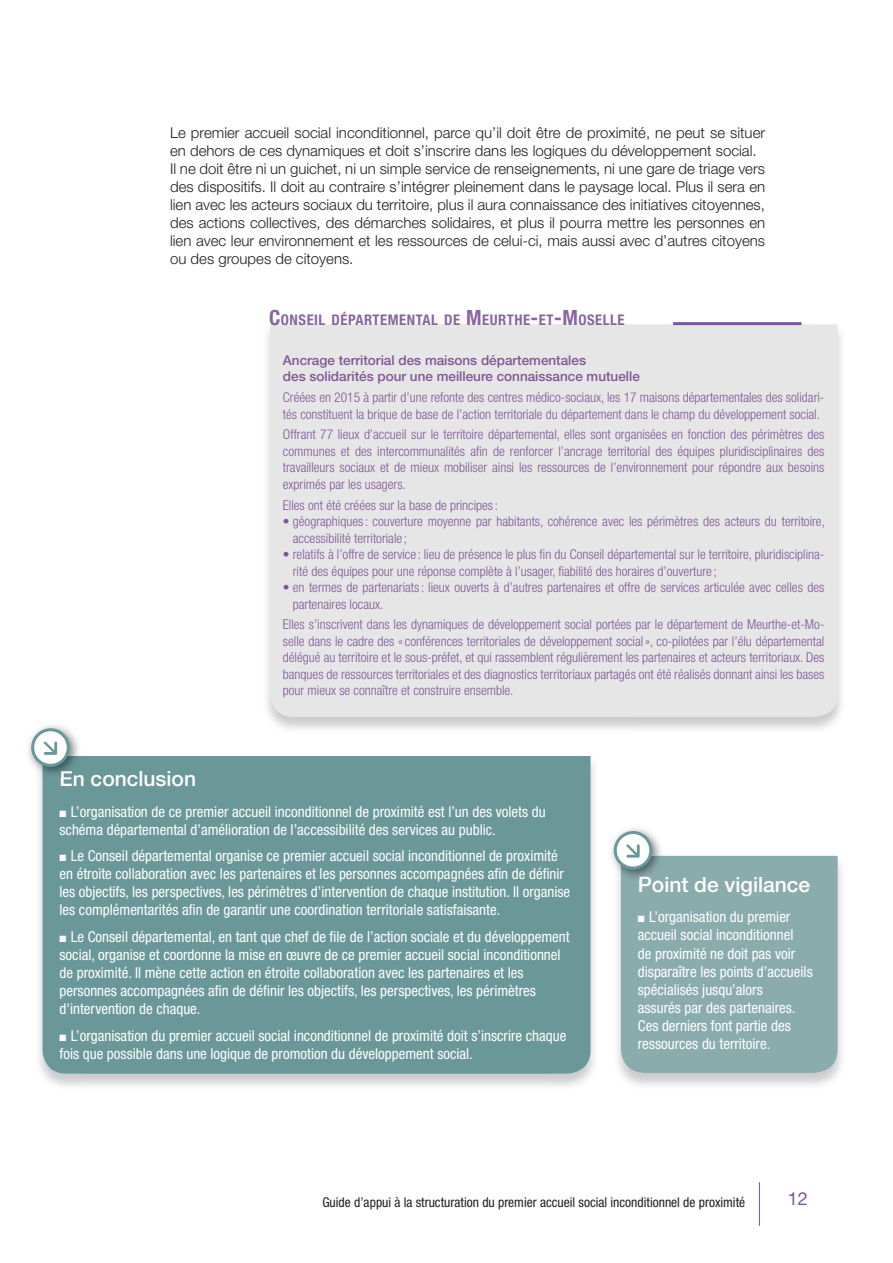
<style>
.page{position:relative;width:893px;height:1263px;background:#fff}
.page>*{position:absolute;margin:0;border:0;box-sizing:border-box;transform-origin:0 0}
.t1{font:500 21px "Helvetica Neue LT Std";color:#fff}
.t2{font:18px "Helvetica Neue LT Std";color:#7e5697}
.t3{font:condensed 15px/18px "Helvetica Neue LT Std";color:#fff}
.t4{font:300 15px/18px "Helvetica Neue LT Std";color:#231f20}
.t5{font:700 condensed 14.7px "Helvetica Neue LT Std";letter-spacing:.035em;color:#8a659f}
.t6{font:300 condensed 13.5px/16.5px "Helvetica Neue LT Std";color:#7e5697}
.t7{font:500 13.5px/16.5px "Helvetica Neue LT Std";color:#7e5697}
.t8{font:condensed 13.5px "Helvetica Neue LT Std";color:#231f20}
.s1{font-size:21px}
</style>
<div class="page">
<img style="left:38px;top:778px;width:47px;height:308px">
<div style="left:43px;top:756px;width:548px;height:318px;background:#6a9899"></div>
<img style="left:28px;top:725px;width:52px;height:41px">
<img style="left:34px;top:756px;width:47px;height:22px">
<img style="left:61px;top:771px;width:20px;height:7px">
<div style="left:33px;top:730px;width:35px;height:35px;background:#fff;border-radius:50%"></div>
<div style="left:31px;top:728px;width:39px;height:39px;border:3px solid #6a9899;border-radius:50%"></div>
<svg style="left:44px;top:741px;width:13px;height:14px"></svg>
<img style="left:617px;top:862px;width:225px;height:224px">
<div style="left:621px;top:856px;width:217px;height:217px;background:#8bacad"></div>
<img style="left:611px;top:828px;width:52px;height:31px">
<img style="left:612px;top:856px;width:51px;height:25px">
<img style="left:639px;top:877px;width:24px;height:4px">
<div style="left:615px;top:832px;width:36px;height:36px;background:#fff;border-radius:50%"></div>
<div style="left:614px;top:831px;width:38px;height:38px;border:3px solid #6a9899;border-radius:50%"></div>
<svg style="left:626px;top:844px;width:14px;height:14px"></svg>
<hr style="left:759px;top:1182px;width:1px;height:44px;background:#7e5697">
<div style="left:270px;top:324px;width:568px;height:393px;background:#e7e6e6"></div>
<hr style="left:673px;top:322px;width:128px;height:3px;background:#7e5697">
<p class="t4" style="left:170px;top:124px;width:597px">Le premier accueil social inconditionnel, parce qu’il doit être de proximité, ne peut se situer en dehors de ces dynamiques et doit s’inscrire dans les logiques du développement social.<br>Il ne doit être ni un guichet, ni un simple service de renseignements, ni une gare de triage vers des dispositifs. Il doit au contraire s’intégrer pleinement dans le paysage local. Plus il sera en lien avec les acteurs sociaux du territoire, plus il aura connaissance des initiatives citoyennes, des actions collectives, des démarches solidaires, et plus il pourra mettre les personnes en lien avec leur environnement et les ressources de celui-ci, mais aussi avec d’autres citoyens ou des groupes de citoyens.</p>
<p class="t5" style="left:269px;top:311px;width:357px"><span class="s1">C</span>ONSEIL DÉPARTEMENTAL DE <span class="s1">M</span>EURTHE<span class="s1">-</span>ET<span class="s1">-M</span>OSELLE</p>
<p class="t7" style="left:283px;top:352px;width:358px">Ancrage territorial des maisons départementales<br>des solidarités pour une meilleure connaissance mutuelle</p>
<p class="t6" style="left:283px;top:389px;width:543px">Créées en 2015 à partir d’une refonte des centres médico-sociaux, les 17 maisons départementales des solidari&shy;tés constituent la brique de base de l’action territoriale du département dans le champ du développement social.</p>
<p class="t6" style="left:283px;top:426px;width:543px;text-align:justify">Offrant 77 lieux d’accueil sur le territoire départemental, elles sont organisées en fonction des périmètres des communes et des intercommunalités afin de renforcer l’ancrage territorial des équipes pluridisciplinaires des travailleurs sociaux et de mieux mobiliser ainsi les ressources de l’environnement pour répondre aux besoins exprimés par les usagers.</p>
<p class="t6" style="left:283px;top:496px;width:217px">Elles ont été créées sur la base de principes :</p>
<p class="t6" style="left:293px;top:513px;width:534px;text-indent:-10px">• géographiques : couverture moyenne par habitants, cohérence avec les périmètres des acteurs du territoire, accessibilité territoriale ;</p>
<p class="t6" style="left:293px;top:546px;width:533px;text-indent:-10px">• relatifs à l’offre de service : lieu de présence le plus fin du Conseil départemental sur le territoire, pluridisciplina&shy;rité des équipes pour une réponse complète à l’usager, fiabilité des horaires d’ouverture ;</p>
<p class="t6" style="left:293px;top:579px;width:533px;text-indent:-10px">• en termes de partenariats : lieux ouverts à d’autres partenaires et offre de services articulée avec celles des partenaires locaux.</p>
<p class="t6" style="left:283px;top:616px;width:543px;text-align:justify">Elles s’inscrivent dans les dynamiques de développement social portées par le département de Meurthe-et-Mo&shy;selle dans le cadre des « conférences territoriales de développement social », co-pilotées par l’élu départemental délégué au territoire et le sous-préfet, et qui rassemblent régulièrement les partenaires et acteurs territoriaux. Des banques de ressources territoriales et des diagnostics territoriaux partagés ont été réalisés donnant ainsi les bases pour mieux se connaître et construire ensemble.</p>
<h1 class="t1" style="left:60px;top:766px;width:138px">En conclusion</h1>
<p class="t3" style="left:60px;top:802px;width:488px">■ L’organisation de ce premier accueil inconditionnel de proximité est l’un des volets du schéma départemental d’amélioration de l’accessibilité des services au public.</p>
<p class="t3" style="left:60px;top:847px;width:512px">■ Le Conseil départemental organise ce premier accueil social inconditionnel de proximité en étroite collaboration avec les partenaires et les personnes accompagnées afin de définir les objectifs, les perspectives, les périmètres d’intervention de chaque institution. Il organise les complémentarités afin de garantir une coordination territoriale satisfaisante.</p>
<p class="t3" style="left:60px;top:927px;width:512px">■ Le Conseil départemental, en tant que chef de file de l’action sociale et du développement social, organise et coordonne la mise en œuvre de ce premier accueil social inconditionnel de proximité. Il mène cette action en étroite collaboration avec les partenaires et les personnes accompagnées afin de définir les objectifs, les perspectives, les périmètres d'intervention de chaque.</p>
<p class="t3" style="left:60px;top:1026px;width:508px">■ L’organisation du premier accueil social inconditionnel de proximité doit s’inscrire chaque fois que possible dans une logique de promotion du développement social.</p>
<h1 class="t1" style="left:638px;top:872px;width:174px">Point de vigilance</h1>
<p class="t3" style="left:638px;top:908px;width:176px">■ L’organisation du premier accueil social inconditionnel<br>de proximité ne doit pas voir disparaître les points d’accueils spécialisés jusqu’alors<br>assurés par des partenaires.<br>Ces derniers font partie des ressources du territoire.</p>
<p class="t8" style="left:322px;top:1194px;width:424px">Guide d’appui à la structuration du premier accueil social inconditionnel de proximité</p>
<h2 class="t2" style="left:788px;top:1187px;width:22px">12</h2>
</div>
